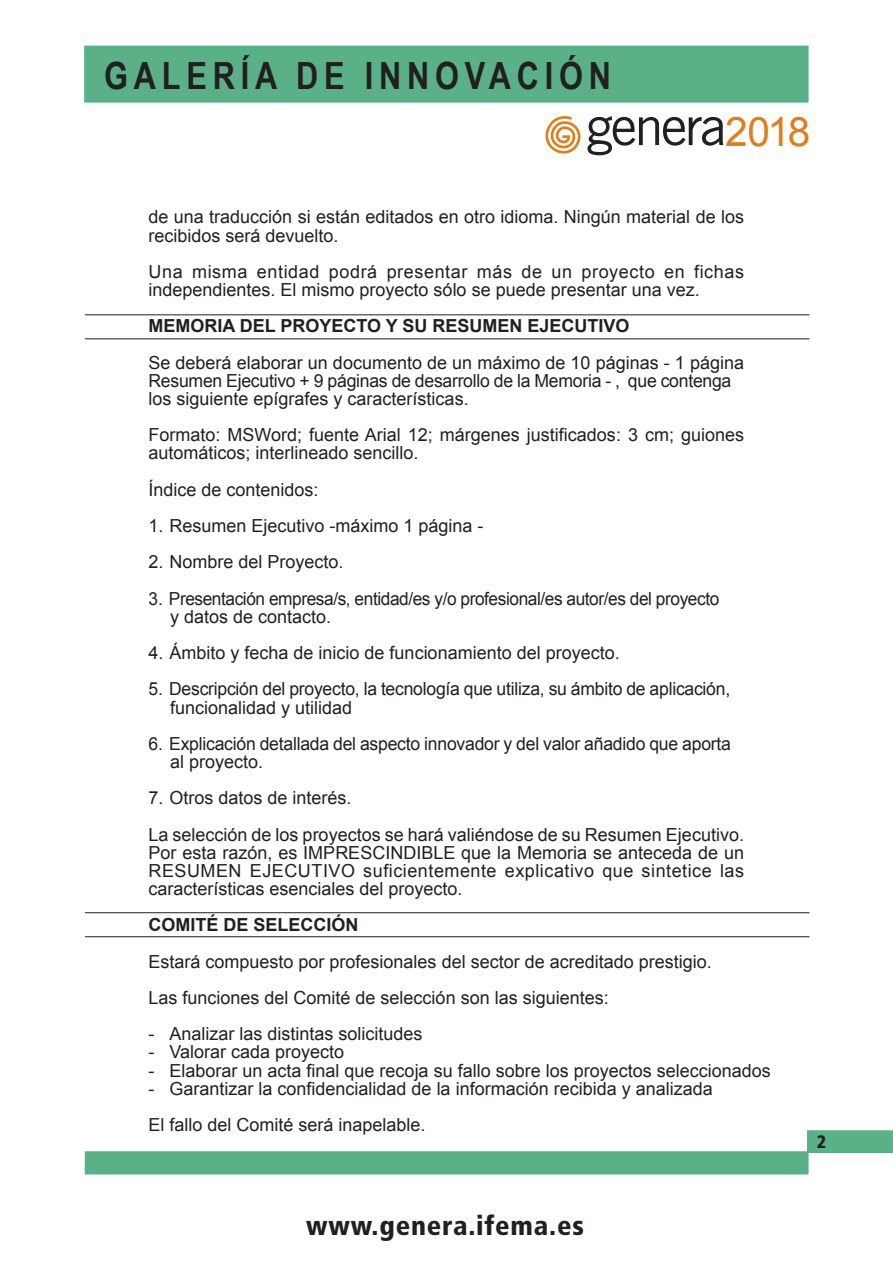
<style>
.page{position:relative;width:893px;height:1263px;background:#fff}
.page>*{position:absolute;margin:0;border:0;box-sizing:border-box;transform-origin:0 0}
.t1{font:40.65px "Arial";color:#df7e1a}
.t2{font:700 37.5px "Arial Narrow";letter-spacing:.155em;color:#231f20}
.t3{font:900 condensed 27px "Frutiger";letter-spacing:.03em;color:#231f20}
.t4{font:18px/18.1px "Arial";color:#231f20}
.t5{font:18px/18.1px "Arial";letter-spacing:-.025em;color:#231f20;scale:.96 1}
.t6{font:700 18px "Arial";color:#231f20}
.t7{font:900 condensed 18px "Frutiger";color:#231f20}
</style>
<div class="page">
<div style="left:85px;top:46px;width:723px;height:56px;background:#5ab188"></div>
<div style="left:84px;top:46px;width:724px;height:57px;border:2px solid #5ab188"></div>
<div style="left:86px;top:1152px;width:722px;height:22px;background:#5ab188"></div>
<div style="left:85px;top:1151px;width:723px;height:23px;border:2px solid #5ab188"></div>
<hr style="left:85px;top:314px;width:724px;height:1px;background:#231f20">
<hr style="left:85px;top:338px;width:724px;height:1px;background:#231f20">
<div style="left:807px;top:1130px;width:86px;height:23px;background:#5ab188"></div>
<hr style="left:85px;top:912px;width:724px;height:1px;background:#231f20">
<hr style="left:85px;top:936px;width:724px;height:1px;background:#231f20">
<svg style="left:545px;top:116px;width:178px;height:39px"></svg>
<h2 class="t2" style="left:104px;top:47px;width:508px">GALERÍA DE INNOVACIÓN</h2>
<h1 class="t1" style="left:725px;top:105px;width:87px">2018</h1>
<p class="t4" style="left:148px;top:208px;width:597px">de una traducción si están editados en otro idioma. Ningún material de los recibidos será devuelto.</p>
<p class="t4" style="left:148px;top:263px;width:597px">Una misma entidad podrá presentar más de un proyecto en fichas independientes. El mismo proyecto sólo se puede presentar una vez.</p>
<p class="t6" style="left:148px;top:314px;width:483px">MEMORIA DEL PROYECTO Y SU RESUMEN EJECUTIVO</p>
<p class="t4" style="left:148px;top:353px;width:597px">Se deberá elaborar un documento de un máximo de 10 páginas - 1 página<br>Resumen Ejecutivo + 9 páginas de desarrollo de la Memoria - , que contenga los siguiente epígrafes y características.</p>
<p class="t4" style="left:148px;top:426px;width:597px">Formato: MSWord; fuente Arial 12; márgenes justificados: 3 cm; guiones automáticos; interlineado sencillo.</p>
<p class="t4" style="left:148px;top:480px;width:172px">Índice de contenidos:</p>
<p class="t4" style="left:148px;top:517px;width:337px">1. Resumen Ejecutivo -máximo 1 página -</p>
<p class="t4" style="left:148px;top:553px;width:197px">2. Nombre del Proyecto.</p>
<p class="t5" style="left:170px;top:589px;width:574px;text-indent:-22px">3. Presentación empresa/s, entidad/es y/o profesional/es autor/es del proyecto y datos de contacto.</p>
<p class="t4" style="left:148px;top:644px;width:473px">4. Ámbito y fecha de inicio de funcionamiento del proyecto.</p>
<p class="t4" style="left:170px;top:680px;width:562px;text-indent:-22px">5. Descripción del proyecto, la tecnología que utiliza, su ámbito de aplicación, funcionalidad y utilidad</p>
<p class="t4" style="left:170px;top:735px;width:562px;text-indent:-22px">6. Explicación detallada del aspecto innovador y del valor añadido que aporta al proyecto.</p>
<p class="t4" style="left:148px;top:780px;width:597px;line-height:36.3px">7. Otros datos de interés.<br>La selección de los proyectos se hará valiéndose de su Resumen Ejecutivo.</p>
<p class="t4" style="left:148px;top:843px;width:597px;text-align:justify">Por esta razón, es IMPRESCINDIBLE que la Memoria se anteceda de un RESUMEN EJECUTIVO suficientemente explicativo que sintetice las características esenciales del proyecto.</p>
<p class="t6" style="left:148px;top:913px;width:212px">COMITÉ DE SELECCIÓN</p>
<p class="t4" style="left:148px;top:943px;width:565px;line-height:36.3px">Estará compuesto por profesionales del sector de acreditado prestigio.<br>Las funciones del Comité de selección son las siguientes:</p>
<p class="t4" style="left:148px;top:1025px;width:276px">- Analizar las distintas solicitudes</p>
<p class="t4" style="left:148px;top:1043px;width:197px">- Valorar cada proyecto</p>
<p class="t4" style="left:148px;top:1061px;width:624px">- Elaborar un acta final que recoja su fallo sobre los proyectos seleccionados</p>
<p class="t4" style="left:148px;top:1070px;width:566px;line-height:36.3px">- Garantizar la confidencialidad de la información recibida y analizada<br>El fallo del Comité será inapelable.</p>
<p class="t7" style="left:817px;top:1131px;width:11px">2</p>
<h3 class="t3" style="left:306px;top:1209px;width:279px">www.genera.ifema.es</h3>
</div>
